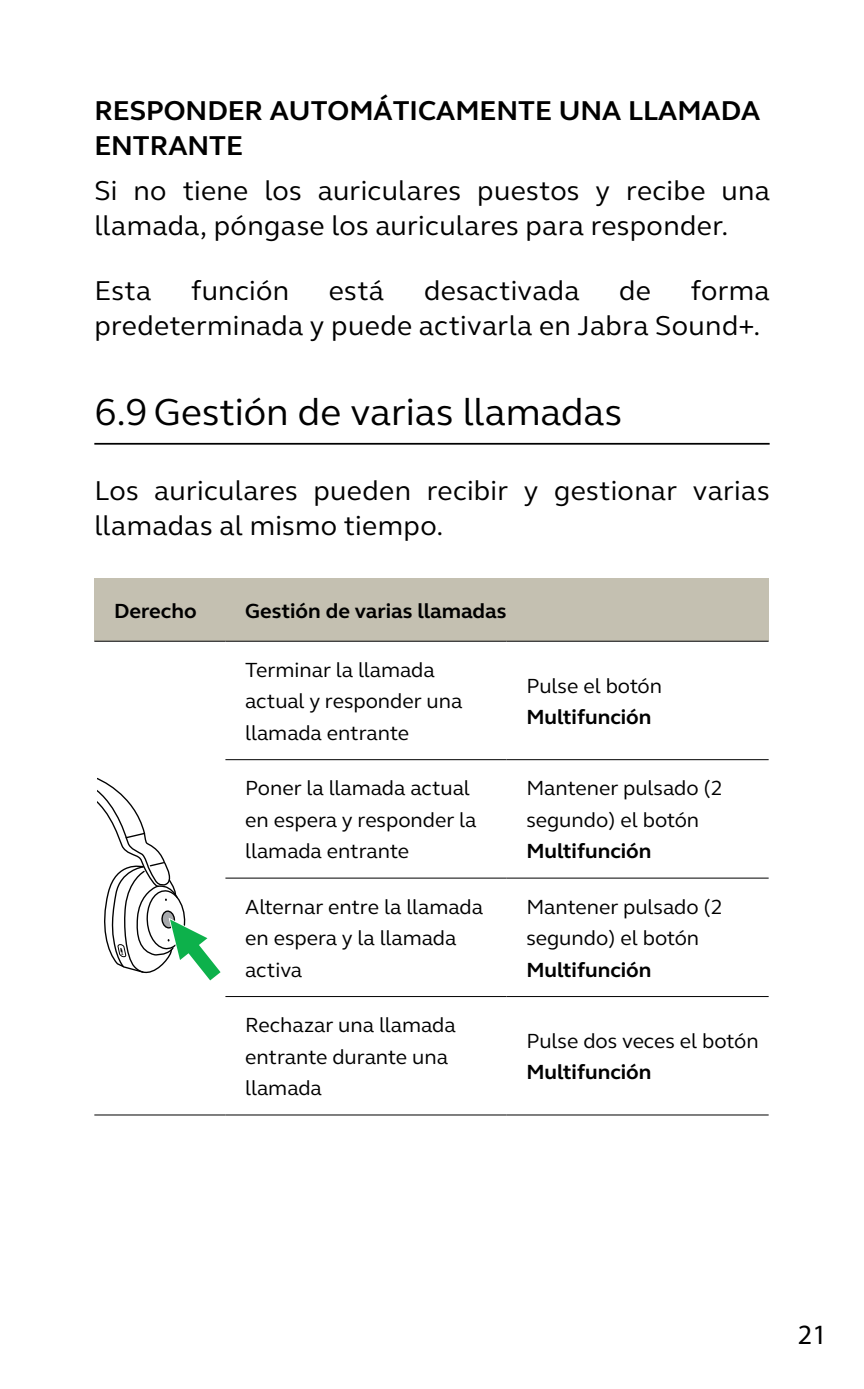
<style>
.page{position:relative;width:864px;height:1389px;background:#fff}
.page>*{position:absolute;margin:0;border:0;box-sizing:border-box;transform-origin:0 0}
.t1{font:38.5px "GN Elliot";color:#000}
.t2{font:28px/35px "GN Elliot";letter-spacing:.01em;color:#000}
.t3{font:700 28px/35px "GN Elliot";color:#000}
.t4{font:28px "Myriad Pro";color:#000}
.t5{font:21px/31.5px "GN Elliot";color:#000}
.t6{font:700 21px "GN Elliot";color:#000}
</style>
<div class="page">
<hr style="left:94px;top:443px;width:675px;height:2px;background:#000">
<div style="left:94px;top:578px;width:131px;height:63px;background:#c4c0b1"></div>
<div style="left:225px;top:578px;width:543px;height:63px;background:#c4c0b1"></div>
<hr style="left:94px;top:1114px;width:131px;height:2px;background:#000">
<hr style="left:94px;top:641px;width:131px;height:1px;background:#000">
<hr style="left:225px;top:641px;width:281px;height:1px;background:#000">
<hr style="left:506px;top:641px;width:262px;height:1px;background:#000">
<hr style="left:225px;top:759px;width:281px;height:1px;background:#000">
<hr style="left:506px;top:759px;width:262px;height:1px;background:#000">
<hr style="left:225px;top:878px;width:281px;height:1px;background:#000">
<hr style="left:506px;top:878px;width:262px;height:1px;background:#000">
<hr style="left:225px;top:996px;width:281px;height:1px;background:#000">
<hr style="left:506px;top:996px;width:262px;height:1px;background:#000">
<hr style="left:225px;top:1114px;width:281px;height:2px;background:#000">
<hr style="left:506px;top:1114px;width:262px;height:2px;background:#000">
<svg style="left:97px;top:777px;width:124px;height:204px"></svg>
<h2 class="t3" style="left:94px;top:93px;width:667px">RESPONDER AUTOMÁTICAMENTE UNA LLAMADA<br>ENTRANTE</h2>
<h2 class="t2" style="left:94px;top:172px;width:676px">Si no tiene los auriculares puestos y recibe una llamada, póngase los auriculares para responder.</h2>
<h2 class="t2" style="left:94px;top:272px;width:58px">Esta</h2>
<h2 class="t2" style="left:191px;top:272px;width:99px">función</h2>
<h2 class="t2" style="left:329px;top:272px;width:57px">está</h2>
<h2 class="t2" style="left:424px;top:272px;width:157px">desactivada</h2>
<h2 class="t2" style="left:619px;top:272px;width:33px">de</h2>
<h2 class="t2" style="left:94px;top:272px;width:676px;text-indent:596px">forma predeterminada y puede activarla en Jabra Sound+.</h2>
<h1 class="t1" style="left:94px;top:386px;width:529px">6.9 Gestión de varias llamadas</h1>
<h2 class="t2" style="left:94px;top:472px;width:676px">Los auriculares pueden recibir y gestionar varias llamadas al mismo tiempo.</h2>
<p class="t6" style="left:114px;top:597px;width:84px">Derecho</p>
<p class="t6" style="left:245px;top:597px;width:262px">Gestión de varias llamadas</p>
<p class="t5" style="left:245px;top:653px;width:218px">Terminar la llamada actual y responder una llamada entrante</p>
<p class="t5" style="left:526px;top:669px;width:137px">Pulse el botón</p>
<p class="t6" style="left:526px;top:703px;width:127px">Multifunción</p>
<p class="t5" style="left:245px;top:772px;width:232px">Poner la llamada actual en espera y responder la llamada entrante</p>
<p class="t5" style="left:526px;top:772px;width:198px">Mantener pulsado (2 segundo) el botón</p>
<p class="t6" style="left:526px;top:837px;width:127px">Multifunción</p>
<p class="t5" style="left:245px;top:890px;width:239px">Alternar entre la llamada en espera y la llamada activa</p>
<p class="t5" style="left:526px;top:890px;width:198px">Mantener pulsado (2 segundo) el botón</p>
<p class="t6" style="left:526px;top:956px;width:127px">Multifunción</p>
<p class="t5" style="left:245px;top:1009px;width:212px">Rechazar una llamada entrante durante una llamada</p>
<p class="t5" style="left:526px;top:1025px;width:234px">Pulse dos veces el botón</p>
<p class="t6" style="left:526px;top:1058px;width:127px">Multifunción</p>
<h2 class="t4" style="left:797px;top:1317px;width:30px">21</h2>
</div>
